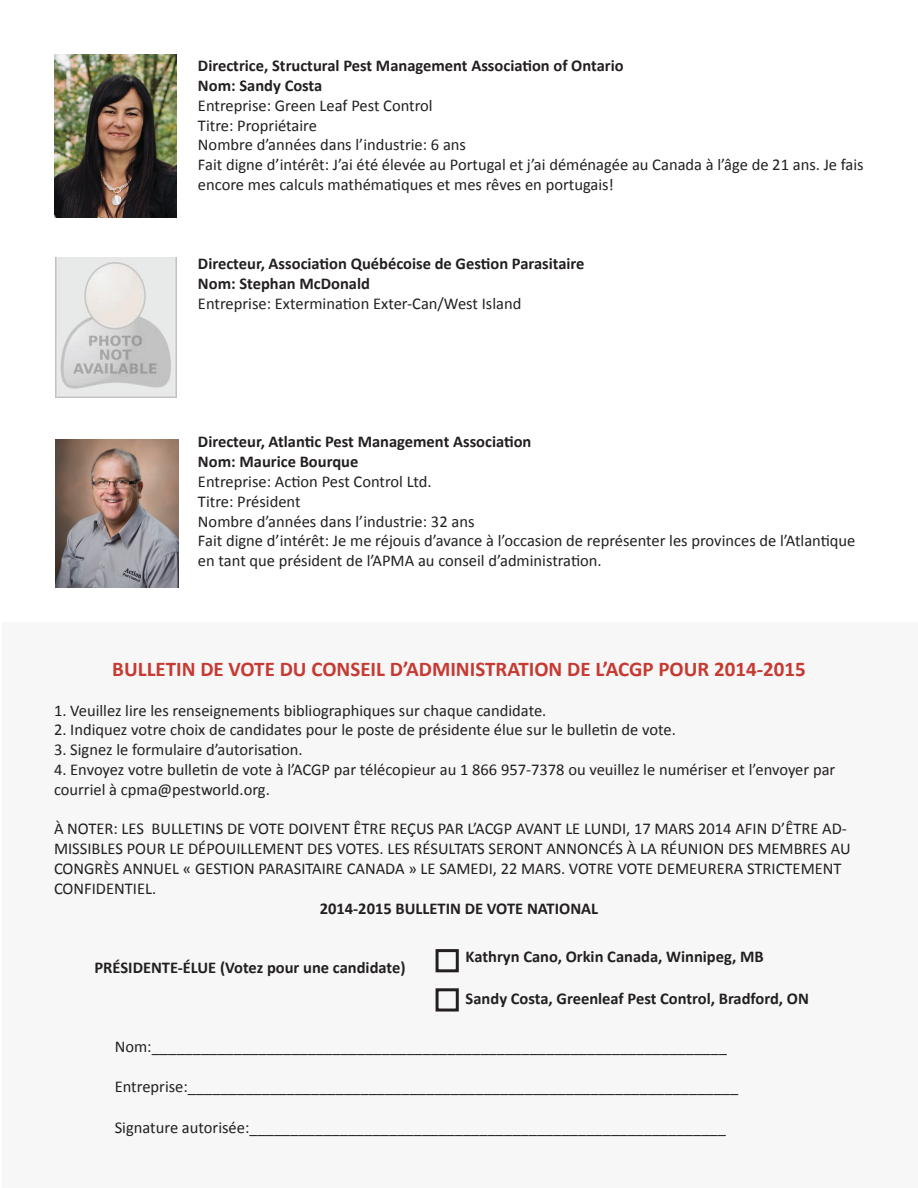
<style>
.page{position:relative;width:918px;height:1188px;background:#fff}
.page>*{position:absolute;margin:0;border:0;box-sizing:border-box;transform-origin:0 0}
.t1{font:700 21px "Calibri";color:#c63a32}
.t2{font:16.5px/19.8px "Calibri";color:#231f20}
.t3{font:700 16.5px/19.8px "Calibri";color:#231f20}
</style>
<div class="page">
<div style="left:3px;top:623px;width:915px;height:565px;background:#f7f7f8"></div>
<img style="left:54px;top:54px;width:123px;height:164px">
<img style="left:56px;top:257px;width:121px;height:141px">
<img style="left:56px;top:439px;width:123px;height:148px">
<div style="left:436px;top:949px;width:23px;height:23px;border:3px solid #231f20"></div>
<div style="left:436px;top:988px;width:23px;height:24px;border:3px solid #231f20"></div>
<p class="t3" style="left:198px;top:56px;width:427px">Directrice, Structural Pest Management Association of Ontario<br>Nom: Sandy Costa</p>
<p class="t2" style="left:198px;top:95px;width:667px">Entreprise: Green Leaf Pest Control<br>Titre: Propriétaire<br>Nombre d’années dans l’industrie: 6 ans<br>Fait digne d’intérêt: J’ai été élevée au Portugal et j’ai déménagée au Canada à l’âge de 21 ans. Je fais encore mes calculs mathématiques et mes rêves en portugais!</p>
<p class="t3" style="left:198px;top:254px;width:388px">Directeur, Association Québécoise de Gestion Parasitaire<br>Nom: Stephan McDonald</p>
<p class="t2" style="left:198px;top:293px;width:325px">Entreprise: Extermination Exter-Can/West Island</p>
<p class="t3" style="left:198px;top:432px;width:335px">Directeur, Atlantic Pest Management Association<br>Nom: Maurice Bourque</p>
<p class="t2" style="left:198px;top:472px;width:659px">Entreprise: Action Pest Control Ltd.<br>Titre: Président<br>Nombre d’années dans l’industrie: 32 ans<br>Fait digne d’intérêt: Je me réjouis d’avance à l’occasion de représenter les provinces de l’Atlantique en tant que président de l’APMA au conseil d’administration.</p>
<p class="t1" style="left:112px;top:656px;width:695px">BULLETIN DE VOTE DU CONSEIL D’ADMINISTRATION DE L’ACGP POUR 2014-2015</p>
<p class="t2" style="left:54px;top:700px;width:494px">1. Veuillez lire les renseignements bibliographiques sur chaque candidate.</p>
<p class="t2" style="left:54px;top:720px;width:623px">2. Indiquez votre choix de candidates pour le poste de présidente élue sur le bulletin de vote.</p>
<p class="t2" style="left:54px;top:740px;width:250px">3. Signez le formulaire d’autorisation.</p>
<p class="t2" style="left:54px;top:760px;width:783px">4. Envoyez votre bulletin de vote à l’ACGP par télécopieur au 1 866 957-7378 ou veuillez le numériser et l’envoyer par courriel à cpma@pestworld.org.</p>
<p class="t2" style="left:54px;top:819px;width:798px">À NOTER: LES BULLETINS DE VOTE DOIVENT ÊTRE REÇUS PAR L’ACGP AVANT LE LUNDI, 17 MARS 2014 AFIN D’ÊTRE AD-MISSIBLES POUR LE DÉPOUILLEMENT DES VOTES. LES RÉSULTATS SERONT ANNONCÉS À LA RÉUNION DES MEMBRES AU CONGRÈS ANNUEL « GESTION PARASITAIRE CANADA » LE SAMEDI, 22 MARS. VOTRE VOTE DEMEURERA STRICTEMENT CONFIDENTIEL.</p>
<p class="t3" style="left:320px;top:898px;width:280px">2014-2015 BULLETIN DE VOTE NATIONAL</p>
<p class="t3" style="left:95px;top:958px;width:312px">PRÉSIDENTE-ÉLUE (Votez pour une candidate)</p>
<p class="t3" style="left:466px;top:947px;width:300px">Kathryn Cano, Orkin Canada, Winnipeg, MB</p>
<p class="t3" style="left:466px;top:988px;width:345px">Sandy Costa, Greenleaf Pest Control, Bradford, ON</p>
<p class="t2" style="left:115px;top:1037px;width:614px">Nom:______________________________________________________________________</p>
<p class="t2" style="left:115px;top:1076px;width:625px">Entreprise:___________________________________________________________________</p>
<p class="t2" style="left:115px;top:1118px;width:613px">Signature autorisée:__________________________________________________________</p>
</div>
